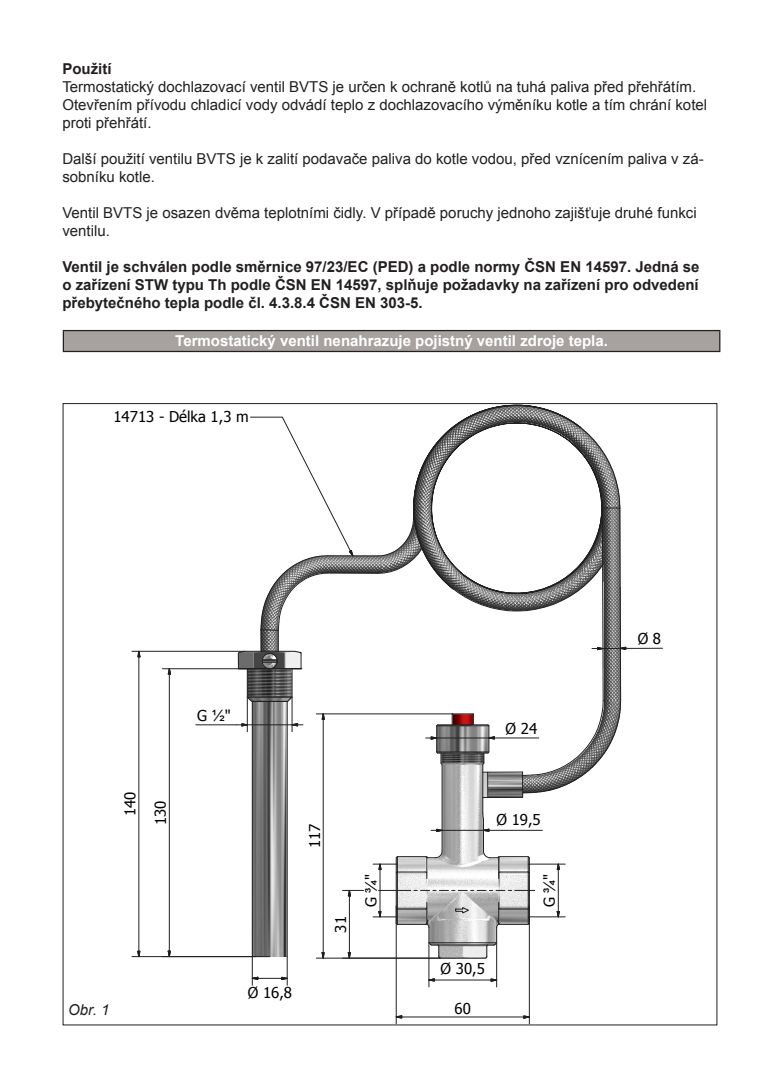
<style>
.page{position:relative;width:780px;height:1088px;background:#fff}
.page>*{position:absolute;margin:0;border:0;box-sizing:border-box;transform-origin:0 0}
.t1{font:15px/18px "Arial";color:#231f20}
.t2{font:700 15px/18px "Arial";color:#231f20;text-align:justify}
.t3{font:15px "Tahoma";color:#000}
.t4{font:700 15px "Arial";color:#fff}
.t5{font:italic 15px "Arial";color:#231f20}
.s1{font-family:"Arial";font-size:15.38px}
</style>
<div class="page">
<img style="left:238px;top:416px;width:328px;height:542px">
<hr style="left:482px;top:765px;width:1px;height:48px;background:#231f20">
<hr style="left:483px;top:818px;width:1px;height:33px;background:#231f20">
<hr style="left:442px;top:765px;width:1px;height:86px;background:#231f20">
<svg style="left:248px;top:697px;width:44px;height:4px"></svg>
<div style="left:247px;top:669px;width:45px;height:28px;border:1px solid #231f20"></div>
<hr style="left:252px;top:701px;width:35px;height:1px;background:#231f20">
<hr style="left:287px;top:701px;width:1px;height:255px;background:#231f20">
<hr style="left:252px;top:701px;width:1px;height:255px;background:#231f20">
<hr style="left:327px;top:573px;width:51px;height:1px;background:#231f20">
<hr style="left:328px;top:555px;width:50px;height:1px;background:#231f20">
<svg style="left:321px;top:711px;width:4px;height:14px"></svg>
<svg style="left:321px;top:952px;width:4px;height:6px"></svg>
<hr style="left:323px;top:719px;width:1px;height:233px;background:#231f20">
<hr style="left:316px;top:713px;width:136px;height:1px;background:#231f20">
<hr style="left:316px;top:958px;width:124px;height:1px;background:#231f20">
<svg style="left:347px;top:952px;width:4px;height:6px"></svg>
<hr style="left:349px;top:896px;width:1px;height:56px;background:#231f20">
<svg style="left:342px;top:887px;width:21px;height:15px"></svg>
<svg style="left:429px;top:978px;width:6px;height:4px"></svg>
<svg style="left:490px;top:978px;width:8px;height:4px"></svg>
<hr style="left:434px;top:980px;width:57px;height:1px;background:#231f20">
<hr style="left:428px;top:943px;width:1px;height:44px;background:#231f20">
<hr style="left:496px;top:943px;width:1px;height:44px;background:#231f20">
<svg style="left:395px;top:1015px;width:7px;height:4px"></svg>
<svg style="left:523px;top:1015px;width:6px;height:4px"></svg>
<hr style="left:402px;top:1017px;width:121px;height:1px;background:#231f20">
<hr style="left:396px;top:906px;width:1px;height:118px;background:#231f20">
<hr style="left:529px;top:906px;width:1px;height:118px;background:#231f20">
<svg style="left:556px;top:861px;width:4px;height:14px"></svg>
<svg style="left:556px;top:911px;width:4px;height:8px"></svg>
<hr style="left:558px;top:869px;width:1px;height:42px;background:#231f20">
<hr style="left:528px;top:916px;width:37px;height:1px;background:#231f20">
<hr style="left:528px;top:864px;width:37px;height:1px;background:#231f20">
<svg style="left:480px;top:828px;width:9px;height:4px"></svg>
<hr style="left:442px;top:830px;width:41px;height:1px;background:#231f20">
<svg style="left:431px;top:828px;width:14px;height:4px"></svg>
<hr style="left:489px;top:830px;width:53px;height:1px;background:#231f20">
<svg style="left:377px;top:405px;width:286px;height:393px"></svg>
<svg style="left:167px;top:669px;width:4px;height:10px"></svg>
<svg style="left:167px;top:950px;width:4px;height:8px"></svg>
<hr style="left:169px;top:674px;width:1px;height:277px;background:#231f20">
<hr style="left:162px;top:668px;width:108px;height:1px;background:#231f20">
<hr style="left:247px;top:724px;width:45px;height:1px;background:#231f20">
<svg style="left:236px;top:723px;width:14px;height:3px"></svg>
<svg style="left:289px;top:723px;width:14px;height:3px"></svg>
<hr style="left:247px;top:697px;width:1px;height:35px;background:#231f20">
<hr style="left:292px;top:697px;width:1px;height:35px;background:#231f20">
<hr style="left:196px;top:724px;width:40px;height:1px;background:#231f20">
<svg style="left:249px;top:956px;width:41px;height:29px"></svg>
<svg style="left:373px;top:851px;width:161px;height:108px"></svg>
<svg style="left:137px;top:650px;width:4px;height:12px"></svg>
<svg style="left:137px;top:950px;width:4px;height:8px"></svg>
<hr style="left:138px;top:657px;width:1px;height:294px;background:#231f20">
<hr style="left:132px;top:651px;width:112px;height:1px;background:#231f20">
<hr style="left:132px;top:956px;width:120px;height:1px;background:#231f20">
<svg style="left:238px;top:417px;width:116px;height:252px"></svg>
<div style="left:63px;top:331px;width:656px;height:20px;background:#a7a2a0"></div>
<hr style="left:63px;top:330px;width:657px;height:1px;background:#231f20">
<svg style="left:63px;top:331px;width:1px;height:20px"></svg>
<svg style="left:719px;top:331px;width:1px;height:20px"></svg>
<hr style="left:63px;top:351px;width:657px;height:1px;background:#231f20">
<p class="t2" style="left:62px;top:60px;width:51px">Použití</p>
<p class="t1" style="left:62px;top:78px;width:646px">Termostatický dochlazovací ventil BVTS je určen k ochraně kotlů na tuhá paliva před přehřátím.<br>Otevřením přívodu chladicí vody odvádí teplo z dochlazovacího výměníku kotle a tím chrání kotel proti přehřátí.</p>
<p class="t1" style="left:62px;top:150px;width:643px">Další použití ventilu BVTS je k zalití podavače paliva do kotle vodou, před vznícením paliva v zá&shy;sobníku kotle.</p>
<p class="t1" style="left:62px;top:204px;width:635px">Ventil BVTS je osazen dvěma teplotními čidly. V případě poruchy jednoho zajišťuje druhé funkci ventilu.</p>
<p class="t2" style="left:62px;top:258px;width:638px">Ventil je schválen podle směrnice 97/23/EC (PED) a podle normy ČSN EN 14597. Jedná se o zařízení STW typu Th podle ČSN EN 14597, splňuje požadavky na zařízení pro odvedení přebytečného tepla podle čl. 4.3.8.4 ČSN EN 303-5.</p>
<p class="t4" style="left:175px;top:331px;width:434px">Termostatický ventil nenahrazuje pojistný ventil zdroje tepla.</p>
<p class="t3" style="left:113px;top:406px;width:137px">14713 - Délka 1,3 m</p>
<p class="t3" style="left:120px;top:816px;width:26px;rotate:-90deg">140</p>
<p class="t3" style="left:150px;top:825px;width:26px;rotate:-90deg">130</p>
<p class="t5" style="left:68px;top:1000px;width:43px">Obr. 1</p>
<p class="t3" style="left:197px;top:706px;width:35px">G <span class="s1">½</span>"</p>
<p class="t3" style="left:304px;top:848px;width:26px;rotate:-90deg">117</p>
<p class="t3" style="left:330px;top:932px;width:18px;rotate:-90deg">31</p>
<p class="t3" style="left:361px;top:907px;width:35px;rotate:-90deg">G <span class="s1">¾</span>"</p>
<p class="t3" style="left:248px;top:983px;width:46px">Ø 16,8</p>
<p class="t3" style="left:505px;top:718px;width:33px">Ø 24</p>
<p class="t3" style="left:496px;top:809px;width:46px">Ø 19,5</p>
<p class="t3" style="left:539px;top:907px;width:35px;rotate:-90deg">G <span class="s1">¾</span>"</p>
<p class="t3" style="left:440px;top:959px;width:46px">Ø 30,5</p>
<p class="t3" style="left:454px;top:998px;width:18px">60</p>
<p class="t3" style="left:637px;top:629px;width:25px">Ø 8</p>
</div>
